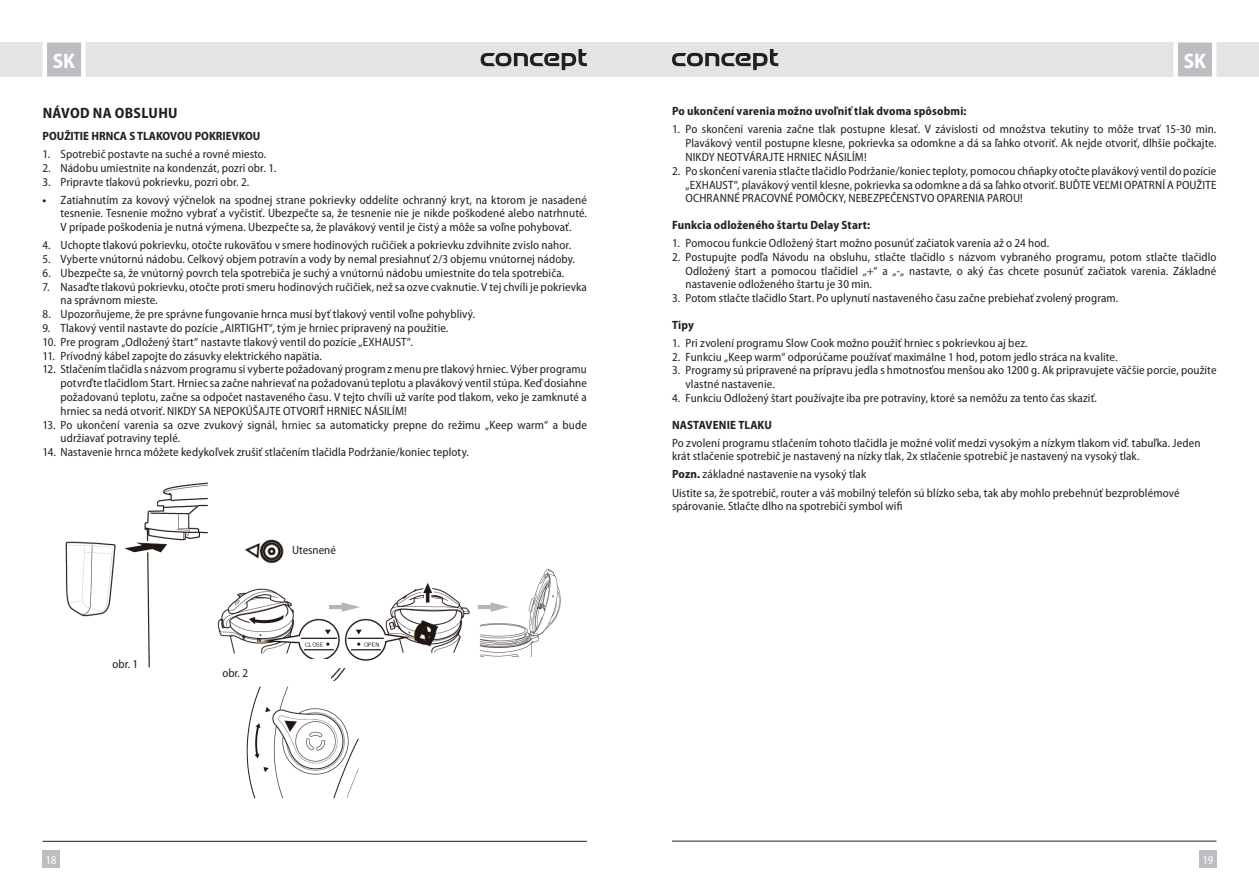
<style>
.page{position:relative;width:1259px;height:893px;background:#fff}
.page>*{position:absolute;margin:0;border:0;box-sizing:border-box;transform-origin:0 0}
.t1{font:700 semi-condensed 21px "Myriad Pro";color:#fff}
.t2{font:700 semi-condensed 15px "Myriad Pro";letter-spacing:.02em;color:#231f20}
.t3{font:semi-condensed 12px/13.8px "Myriad Pro";letter-spacing:.01em;color:#231f20;text-align:justify}
.t4{font:700 semi-condensed 12px "Myriad Pro";letter-spacing:.015em;color:#231f20}
.t5{font:semi-condensed 12px "Myriad Pro";color:#fff}
.s1{font-weight:700}
</style>
<div class="page">
<div style="left:629px;top:43px;width:630px;height:34px;background:#e4e4e4"></div>
<div style="left:0;top:43px;width:629px;height:34px;background:#e4e4e4"></div>
<div style="left:43px;top:850px;width:17px;height:17px;background:#bcbdc0"></div>
<div style="left:1199px;top:850px;width:17px;height:17px;background:#bcbdc0"></div>
<svg style="left:1171px;top:42px;width:47px;height:35px;background:#cdced0"></svg>
<svg style="left:40px;top:42px;width:48px;height:35px;background:#ceced0"></svg>
<hr style="left:672px;top:841px;width:544px;height:1px;background:#231f20">
<hr style="left:43px;top:841px;width:544px;height:1px;background:#231f20">
<svg style="left:480px;top:49px;width:107px;height:21px"></svg>
<svg style="left:672px;top:49px;width:106px;height:21px"></svg>
<img style="left:65px;top:482px;width:143px;height:186px">
<img style="left:245px;top:539px;width:101px;height:142px">
<div style="left:292px;top:537px;width:116px;height:26px;background:#fff"></div>
<img style="left:217px;top:566px;width:344px;height:102px">
<div style="left:204px;top:659px;width:127px;height:45px;background:#fff"></div>
<img style="left:246px;top:686px;width:113px;height:113px">
<h1 class="t1" style="left:53px;top:50px;width:24px">SK</h1>
<h1 class="t1" style="left:1183px;top:50px;width:24px">SK</h1>
<p class="t2" style="left:43px;top:104px;width:136px">NÁVOD NA OBSLUHU</p>
<p class="t4" style="left:43px;top:129px;width:219px">POUŽITIE HRNCA S TLAKOVOU POKRIEVKOU</p>
<p class="t3" style="left:43px;top:147px;width:225px">1. Spotrebič postavte na suché a rovné miesto.</p>
<p class="t3" style="left:43px;top:161px;width:235px">2. Nádobu umiestnite na kondenzát, pozri obr. 1.</p>
<p class="t3" style="left:43px;top:175px;width:208px">3. Pripravte tlakovú pokrievku, pozri obr. 2.</p>
<p class="t3" style="left:61px;top:193px;width:528px;text-indent:-18px"><span class="s1">•</span> Zatiahnutím za kovový výčnelok na spodnej strane pokrievky oddelíte ochranný kryt, na ktorom je nasadené tesnenie. Tesnenie možno vybrať a vyčistiť. Ubezpečte sa, že tesnenie nie je nikde poškodené alebo natrhnuté.<br>V prípade poškodenia je nutná výmena. Ubezpečte sa, že plavákový ventil je čistý a môže sa voľne pohybovať.</p>
<p class="t3" style="left:43px;top:239px;width:530px">4. Uchopte tlakovú pokrievku, otočte rukoväťou v smere hodinových ručičiek a pokrievku zdvihnite zvislo nahor.</p>
<p class="t3" style="left:43px;top:252px;width:534px">5. Vyberte vnútornú nádobu. Celkový objem potravín a vody by nemal presiahnuť 2/3 objemu vnútornej nádoby.</p>
<p class="t3" style="left:43px;top:266px;width:523px">6. Ubezpečte sa, že vnútorný povrch tela spotrebiča je suchý a vnútornú nádobu umiestnite do tela spotrebiča.</p>
<p class="t3" style="left:61px;top:280px;width:528px;text-indent:-18px">7. Nasaďte tlakovú pokrievku, otočte proti smeru hodinových ručičiek, než sa ozve cvaknutie. V tej chvíli je pokrievka na správnom mieste.</p>
<p class="t3" style="left:43px;top:308px;width:434px">8. Upozorňujeme, že pre správne fungovanie hrnca musí byť tlakový ventil voľne pohyblivý.</p>
<p class="t3" style="left:43px;top:321px;width:407px">9. Tlakový ventil nastavte do pozície „AIRTIGHT“, tým je hrniec pripravený na použitie.</p>
<p class="t3" style="left:43px;top:335px;width:372px">10. Pre program „Odložený štart“ nastavte tlakový ventil do pozície „EXHAUST“.</p>
<p class="t3" style="left:43px;top:349px;width:281px">11. Prívodný kábel zapojte do zásuvky elektrického napätia.</p>
<p class="t3" style="left:61px;top:363px;width:528px;text-indent:-18px">12. Stlačením tlačidla s názvom programu si vyberte požadovaný program z menu pre tlakový hrniec. Výber programu potvrďte tlačidlom Start. Hrniec sa začne nahrievať na požadovanú teplotu a plavákový ventil stúpa. Keď dosiahne požadovanú teplotu, začne sa odpočet nastaveného času. V tejto chvíli už varíte pod tlakom, veko je zamknuté a hrniec sa nedá otvoriť. NIKDY SA NEPOKÚŠAJTE OTVORIŤ HRNIEC NÁSILÍM!</p>
<p class="t3" style="left:61px;top:418px;width:528px;text-indent:-18px">13. Po ukončení varenia sa ozve zvukový signál, hrniec sa automaticky prepne do režimu „Keep warm“ a bude udržiavať potraviny teplé.</p>
<p class="t3" style="left:43px;top:446px;width:428px">14. Nastavenie hrnca môžete kedykoľvek zrušiť stlačením tlačidla Podržanie/koniec teploty.</p>
<p class="t4" style="left:672px;top:105px;width:296px">Po ukončení varenia možno uvoľniť tlak dvoma spôsobmi:</p>
<p class="t3" style="left:685px;top:123px;width:532px;text-indent:-14px">1. Po skončení varenia začne tlak postupne klesať. V závislosti od množstva tekutiny to môže trvať 15-30 min.<br>Plavákový ventil postupne klesne, pokrievka sa odomkne a dá sa ľahko otvoriť. Ak nejde otvoriť, dlhšie počkajte.<br>NIKDY NEOTVÁRAJTE HRNIEC NÁSILÍM!</p>
<p class="t3" style="left:685px;top:164px;width:532px;text-indent:-14px">2. Po skončení varenia stlačte tlačidlo Podržanie/koniec teploty, pomocou chňapky otočte plavákový ventil do pozície „EXHAUST“, plavákový ventil klesne, pokrievka sa odomkne a dá sa ľahko otvoriť. BUĎTE VEĽMI OPATRNÍ A POUŽITE OCHRANNÉ PRACOVNÉ POMÔCKY, NEBEZPEČENSTVO OPARENIA PAROU!</p>
<p class="t4" style="left:672px;top:218px;width:200px">Funkcia odloženého štartu Delay Start:</p>
<p class="t3" style="left:672px;top:236px;width:379px">1. Pomocou funkcie Odložený štart možno posunúť začiatok varenia až o 24 hod.</p>
<p class="t3" style="left:685px;top:250px;width:532px;text-indent:-14px">2. Postupujte podľa Návodu na obsluhu, stlačte tlačidlo s názvom vybraného programu, potom stlačte tlačidlo Odložený štart a pomocou tlačidiel „+“ a „-„ nastavte, o aký čas chcete posunúť začiatok varenia. Základné nastavenie odloženého štartu je 30 min.</p>
<p class="t3" style="left:672px;top:291px;width:448px">3. Potom stlačte tlačidlo Start. Po uplynutí nastaveného času začne prebiehať zvolený program.</p>
<p class="t4" style="left:672px;top:318px;width:23px">Tipy</p>
<p class="t3" style="left:672px;top:336px;width:357px">1. Pri zvolení programu Slow Cook možno použiť hrniec s pokrievkou aj bez.</p>
<p class="t3" style="left:672px;top:350px;width:447px">2. Funkciu „Keep warm“ odporúčame používať maximálne 1 hod, potom jedlo stráca na kvalite.</p>
<p class="t3" style="left:685px;top:364px;width:532px;text-indent:-14px">3. Programy sú pripravené na prípravu jedla s hmotnosťou menšou ako 1200 g. Ak pripravujete väčšie porcie, použite vlastné nastavenie.</p>
<p class="t3" style="left:672px;top:391px;width:426px">4. Funkciu Odložený štart používajte iba pre potraviny, ktoré sa nemôžu za tento čas skaziť.</p>
<p class="t4" style="left:672px;top:418px;width:102px">NASTAVENIE TLAKU</p>
<p class="t3" style="left:672px;top:436px;width:530px">Po zvolení programu stlačením tohoto tlačidla je možné voliť medzi vysokým a nízkym tlakom viď. tabuľka. Jeden krát stlačenie spotrebič je nastavený na nízky tlak, 2x stlačenie spotrebič je nastavený na vysoký tlak.</p>
<p class="t3" style="left:672px;top:466px;width:509px;line-height:18px"><span class="s1">Pozn.</span> základné nastavenie na vysoký tlak<br>Uistite sa, že spotrebič, router a váš mobilný telefón sú blízko seba, tak aby mohlo prebehnúť bezproblémové</p>
<p class="t3" style="left:672px;top:500px;width:232px">spárovanie. Stlačte dlho na spotrebiči symbol wifi</p>
<p class="t3" style="left:113px;top:657px;width:27px">obr. 1</p>
<p class="t3" style="left:292px;top:544px;width:45px">Utesnené</p>
<p class="t3" style="left:222px;top:666px;width:27px">obr. 2</p>
<p class="t5" style="left:46px;top:853px;width:12px">18</p>
<p class="t5" style="left:1202px;top:853px;width:12px">19</p>
</div>
